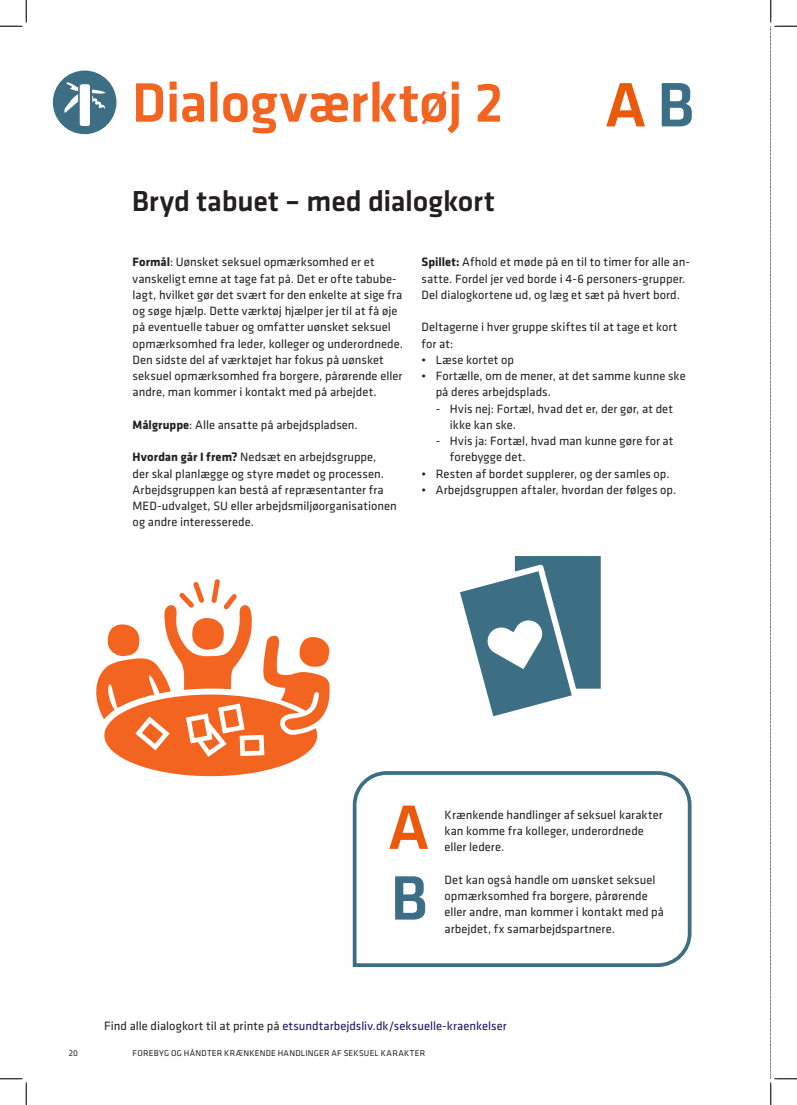
<style>
.page{position:relative;width:797px;height:1105px;background:#fff}
.page>*{position:absolute;margin:0;border:0;box-sizing:border-box;transform-origin:0 0}
.t1{font:500 65px "Klavika";color:#eb590a}
.Brød{font:500 65px "Klavika";color:#3c6e87}
.Rubrik-1{font:500 57.5px "Klavika";letter-spacing:-.01em;color:#f36421}
.rubrik-2{font:500 30px "Klavika";letter-spacing:-.005em;color:#231f20}
.Brød-2{font:12.5px/16.2px "Klavika";color:#231f20}
.Brød-indryk{font:12.5px/16.2px "Klavika";color:#231f20}
.Brød-indryk-2_position{font:12.5px/16.2px "Klavika";letter-spacing:.005em;color:#231f20}
.Brød-3{font:12.5px "Klavika";color:#191364}
.t2{font:8.75px "Klavika";letter-spacing:.025em;color:#231f20}
.s1{color:#3c6e87}
.s2{font-weight:700}
.s3{color:#231f20}
</style>
<div class="page">
<svg style="left:352px;top:771px;width:340px;height:196px"></svg>
<div style="left:53px;top:71px;width:63px;height:63px;background:#3d6f84;border-radius:50%"></div>
<div style="left:80px;top:84px;width:10px;height:42px;background:#fff;border-radius:2px"></div>
<svg style="left:64px;top:82px;width:14px;height:31px"></svg>
<svg style="left:92px;top:90px;width:14px;height:19px"></svg>
<svg style="left:96px;top:579px;width:233px;height:197px"></svg>
<svg style="left:460px;top:556px;width:140px;height:160px"></svg>
<svg style="left:0;top:0;width:27px;height:27px"></svg>
<svg style="left:0;top:1078px;width:27px;height:27px"></svg>
<svg style="left:770px;top:0;width:27px;height:1105px"></svg>
<p class="Rubrik-1" style="left:132px;top:64px;width:373px">Dialogværktøj 2</p>
<p class="rubrik-2" style="left:132px;top:181px;width:364px">Bryd tabuet – med dialogkort</p>
<p class="t1" style="left:604px;top:61px;width:91px">A<span class="s1">B</span></p>
<p class="Brød-2" style="left:133px;top:254px;width:272px"><span class="s2">Formål</span>: Uønsket seksuel opmærksomhed er et vanskeligt emne at tage fat på. Det er ofte tabube&shy;lagt, hvilket gør det svært for den enkelte at sige fra og søge hjælp. Dette værktøj hjælper jer til at få øje på eventuelle tabuer og omfatter uønsket seksuel opmærksomhed fra leder, kolleger og underordnede.</p>
<p class="Brød-2" style="left:133px;top:351px;width:271px">Den sidste del af værktøjet har fokus på uønsket seksuel opmærksomhed fra borgere, pårørende eller andre, man kommer i kontakt med på arbejdet.</p>
<p class="Brød-2" style="left:133px;top:416px;width:227px"><span class="s2">Målgruppe</span>: Alle ansatte på arbejdspladsen.</p>
<p class="Brød-2" style="left:133px;top:449px;width:266px"><span class="s2">Hvordan går I frem?</span> Nedsæt en arbejdsgruppe,<br>der skal planlægge og styre mødet og processen.<br>Arbejdsgruppen kan bestå af repræsentanter fra MED-udvalget, SU eller arbejdsmiljøorganisationen og andre interesserede.</p>
<p class="Brød-2" style="left:421px;top:254px;width:270px"><span class="s2">Spillet:</span> Afhold et møde på en til to timer for alle an&shy;satte. Fordel jer ved borde i 4-6 personers-grupper.<br>Del dialogkortene ud, og læg et sæt på hvert bord.</p>
<p class="Brød-2" style="left:421px;top:319px;width:257px">Deltagerne i hver gruppe skiftes til at tage et kort for at:</p>
<p class="Brød-indryk" style="left:421px;top:351px;width:94px">• Læse kortet op</p>
<p class="Brød-indryk" style="left:436px;top:367px;width:251px;text-indent:-14px">• Fortælle, om de mener, at det samme kunne ske på deres arbejdsplads.</p>
<p class="Brød-indryk-2_position" style="left:450px;top:400px;width:225px;text-indent:-14px">- Hvis nej: Fortæl, hvad det er, der gør, at det ikke kan ske.</p>
<p class="Brød-indryk-2_position" style="left:450px;top:432px;width:225px;text-indent:-14px">- Hvis ja: Fortæl, hvad man kunne gøre for at forebygge det.</p>
<p class="Brød-indryk" style="left:421px;top:465px;width:250px">• Resten af bordet supplerer, og der samles op.</p>
<p class="Brød-indryk" style="left:421px;top:481px;width:256px">• Arbejdsgruppen aftaler, hvordan der følges op.</p>
<p class="t1" style="left:388px;top:783px;width:43px">A</p>
<p class="Brød" style="left:390px;top:854px;width:39px">B</p>
<p class="Brød-2" style="left:444px;top:806px;width:219px">Krænkende handlinger af seksuel karakter kan komme fra kolleger, underordnede eller ledere.</p>
<p class="Brød-2" style="left:444px;top:871px;width:221px">Det kan også handle om uønsket seksuel opmærksomhed fra borgere, pårørende eller andre, man kommer i kontakt med på arbejdet, fx samarbejdspartnere.</p>
<p class="Brød-3" style="left:104px;top:1018px;width:404px"><span class="s3">Find alle dialogkort til at printe på</span> etsundtarbejdsliv.dk/seksuelle-kraenkelser</p>
<p class="t2" style="left:69px;top:1047px;width:11px">20</p>
<p class="t2" style="left:133px;top:1047px;width:294px">FOREBYG OG HÅNDTER KRÆNKENDE HANDLINGER AF SEKSUEL KARAKTER</p>
</div>
